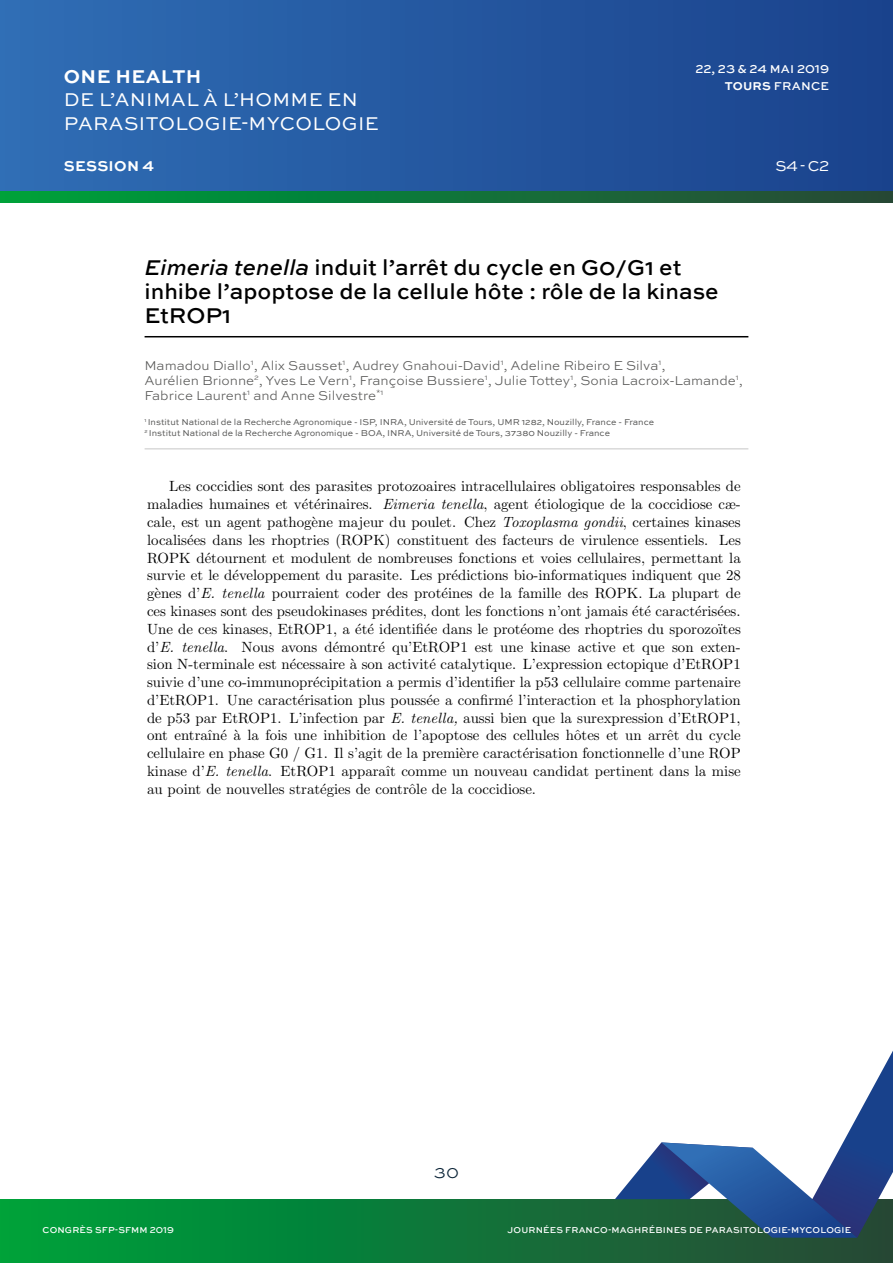
<style>
.page{position:relative;width:893px;height:1263px;background:#fff}
.page>*{position:absolute;margin:0;border:0;box-sizing:border-box;transform-origin:0 0}
.t1{font:500 22.5px/24px "Sweet Sans Pro";color:#000}
.t2{font:19.5px/23.4px "Sweet Sans Pro";letter-spacing:.02em;color:#fff}
.t3{font:700 19.5px "Sweet Sans Pro";letter-spacing:.02em;color:#fff}
.t4{font:300 18px "Sweet Sans Pro";color:#0c2538}
.t5{font:700 15px "Sweet Sans Pro";letter-spacing:.02em;color:#fff}
.t6{font:15px "Sweet Sans Pro";color:#fff}
.t7{font:14.85px/17.9px "CMR10";color:#000;text-align:center}
.t8{font:14.85px "CMBX10";color:#000}
.t9{font:300 13.5px/15px "Sweet Sans Pro";color:#575756}
.t10{font:500 12px/16.5px "Sweet Sans Pro";letter-spacing:.02em;color:#fff;text-align:right}
.t11{font:9px/10.5px "Sweet Sans Pro";color:#575756}
.t12{font:500 9px "Sweet Sans Pro";letter-spacing:.02em;color:#fff}
.s1{font-weight:700}
.s2{font-style:italic}
.s3{font-family:"CMTI10"}
</style>
<div class="page">
<div style="left:0;top:1199px;width:893px;height:64px;background:linear-gradient(to right,#00a33b,#284836)"></div>
<div style="left:0;top:0;width:893px;height:191px;background:linear-gradient(to right,#2f6eb5,#1a428c)"></div>
<svg style="left:615px;top:1051px;width:278px;height:187px"></svg>
<svg style="left:0;top:191px;width:893px;height:12px;background:#107438"></svg>
<hr style="left:145px;top:448px;width:603px;height:1px;background:#c6c6c6">
<hr style="left:145px;top:336px;width:603px;height:1px;background:#000">
<h2 class="t3" style="left:64px;top:62px;width:139px">ONE HEALTH</h2>
<h2 class="t2" style="left:64px;top:87px;width:316px">DE L’ANIMAL À L’HOMME EN<br>PARASITOLOGIE-MYCOLOGIE</h2>
<p class="t10" style="left:695px;top:60px;width:135px">22, 23 &amp; 24 MAI 2019<br><span class="s1">TOURS</span> FRANCE</p>
<p class="t5" style="left:64px;top:154px;width:92px">SESSION 4</p>
<p class="t6" style="left:775px;top:155px;width:55px">S4 - C2</p>
<h1 class="t1" style="left:145px;top:255px;width:576px"><span class="s2">Eimeria tenella</span> induit l’arrêt du cycle en G0/G1 et inhibe l’apoptose de la cellule hôte : rôle de la kinase<br>EtROP1</h1>
<p class="t7" style="left:111px;top:264px;width:667px;line-height:20.7px">Nouzilly, France – France<br><sup>2</sup>Institut National de la Recherche Agronomique – BOA, INRA, Universit´e de Tours, 37380 Nouzilly –</p>
<p class="t9" style="left:145px;top:357px;width:600px">Mamadou Diallo<sup>1</sup>, Alix Sausset<sup>1</sup>, Audrey Gnahoui-David<sup>1</sup>, Adeline Ribeiro E Silva<sup>1</sup>,<br>Aurélien Brionne<sup>2</sup>, Yves Le Vern<sup>1</sup>, Françoise Bussiere<sup>1</sup>, Julie Tottey<sup>1</sup>, Sonia Lacroix-Lamande<sup>1</sup>,<br>Fabrice Laurent<sup>1</sup> and Anne Silvestre<sup>*1</sup></p>
<p class="t11" style="left:145px;top:417px;width:511px"><sup>1</sup> Institut National de la Recherche Agronomique - ISP, INRA, Université de Tours, UMR 1282, Nouzilly, France - France<br><sup>2</sup> Institut National de la Recherche Agronomique - BOA, INRA, Université de Tours, 37380 Nouzilly - France</p>
<p class="t8" style="left:414px;top:431px;width:61px">R´esum´e</p>
<p class="t7" style="left:147px;top:479px;width:595px;text-align:justify;text-indent:22px">Les coccidies sont des parasites protozoaires intracellulaires obligatoires responsables de maladies humaines et v´et´erinaires. <span class="s3">Eimeria tenella</span>, agent ´etiologique de la coccidiose cæ&shy;cale, est un agent pathog`ene majeur du poulet. Chez <span class="s3">Toxoplasma gondii</span>, certaines kinases localis´ees dans les rhoptries (ROPK) constituent des facteurs de virulence essentiels. Les ROPK d´etournent et modulent de nombreuses fonctions et voies cellulaires, permettant la survie et le d´eveloppement du parasite. Les pr´edictions bio-informatiques indiquent que 28 g`enes d’<span class="s3">E. tenella</span> pourraient coder des prot´eines de la famille des ROPK. La plupart de ces kinases sont des pseudokinases pr´edites, dont les fonctions n’ont jamais ´et´e caract´eris´ees.<br>Une de ces kinases, EtROP1, a ´et´e identifi´ee dans le prot´eome des rhoptries du sporozo¨ıtes d’<span class="s3">E. tenella</span>. Nous avons d´emontr´e qu’EtROP1 est une kinase active et que son exten&shy;sion N-terminale est n´ecessaire `a son activit´e catalytique. L’expression ectopique d’EtROP1 suivie d’une co-immunopr´ecipitation a permis d’identifier la p53 cellulaire comme partenaire d’EtROP1. Une caract´erisation plus pouss´ee a confirm´e l’interaction et la phosphorylation de p53 par EtROP1. L’infection par <span class="s3">E. tenella,</span> aussi bien que la surexpression d’EtROP1, ont entraˆın´e `a la fois une inhibition de l’apoptose des cellules hˆotes et un arrˆet du cycle cellulaire en phase G0 / G1. Il s’agit de la premi`ere caract´erisation fonctionnelle d’une ROP kinase d’<span class="s3">E. tenella</span>. EtROP1 apparaˆıt comme un nouveau candidat pertinent dans la mise au point de nouvelles strat´egies de contrˆole de la coccidiose.</p>
<p class="t4" style="left:434px;top:1159px;width:27px">30</p>
<p class="t12" style="left:43px;top:1223px;width:133px">CONGRÈS SFP-SFMM 2019</p>
<p class="t12" style="left:507px;top:1223px;width:345px">JOURNÉES FRANCO-MAGHRÉBINES DE PARASITOLOGIE-MYCOLOGIE</p>
</div>
